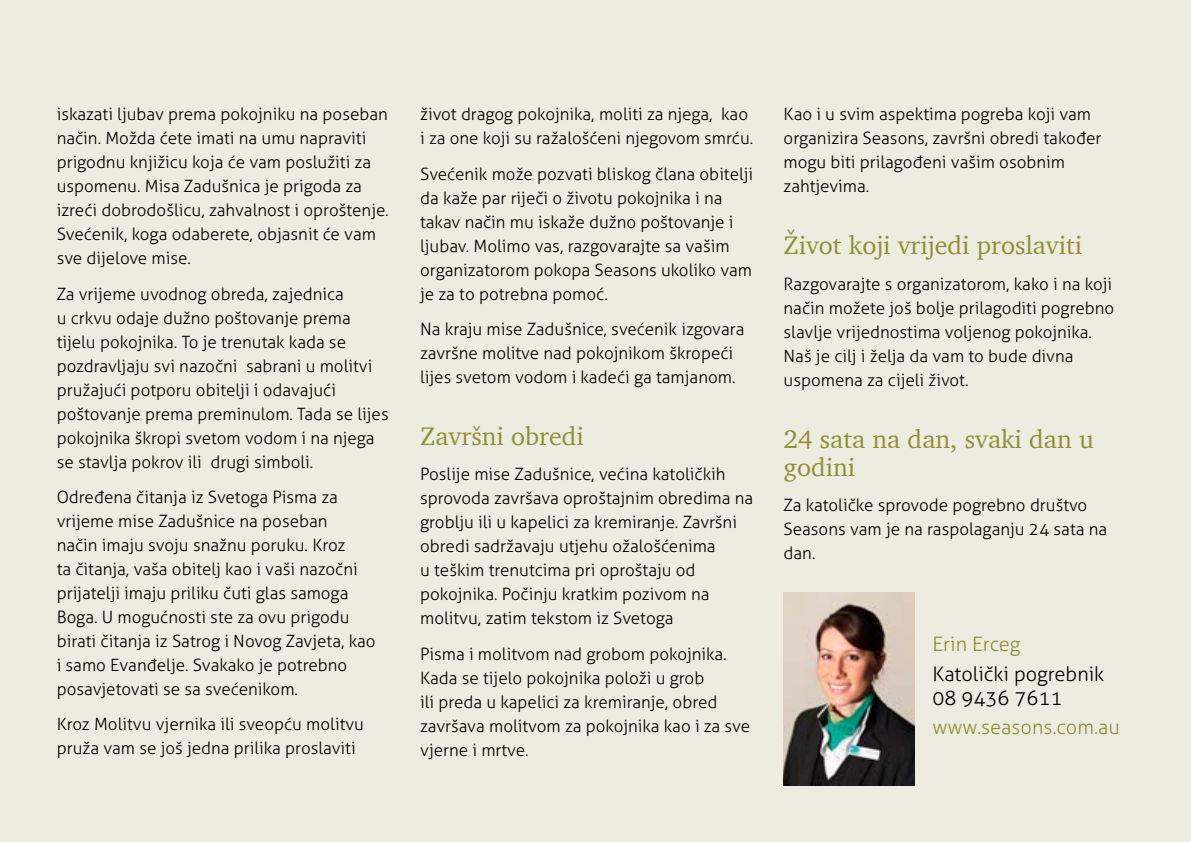
<style>
.page{position:relative;width:1191px;height:842px;background:#eeece0}
.page>*{position:absolute;margin:0;border:0;box-sizing:border-box;transform-origin:0 0}
.t1{font:26px/28px "Charter";color:#919035}
.t2{font:300 20px/24px "Aller";color:#000}
.t3{font:300 20px "Aller";color:#919035}
.t4{font:300 17px/24px "Aller";color:#000}
</style>
<div class="page">
<img style="left:783px;top:593px;width:131px;height:192px">
<p class="t4" style="left:57px;top:102px;width:333px">iskazati ljubav prema pokojniku na poseban način. Možda ćete imati na umu napraviti prigodnu knjižicu koja će vam poslužiti za uspomenu. Misa Zadušnica je prigoda za izreći dobrodošlicu, zahvalnost i oproštenje.<br>Svećenik, koga odaberete, objasnit će vam sve dijelove mise.</p>
<p class="t4" style="left:57px;top:282px;width:333px">Za vrijeme uvodnog obreda, zajednica<br>u crkvu odaje dužno poštovanje prema tijelu pokojnika. To je trenutak kada se pozdravljaju svi nazočni sabrani u molitvi pružajući potporu obitelji i odavajući poštovanje prema preminulom. Tada se lijes pokojnika škropi svetom vodom i na njega se stavlja pokrov ili drugi simboli.</p>
<p class="t4" style="left:57px;top:485px;width:320px">Određena čitanja iz Svetoga Pisma za vrijeme mise Zadušnice na poseban<br>način imaju svoju snažnu poruku. Kroz<br>ta čitanja, vaša obitelj kao i vaši nazočni prijatelji imaju priliku čuti glas samoga Boga. U mogućnosti ste za ovu prigodu birati čitanja iz Satrog i Novog Zavjeta, kao i samo Evanđelje. Svakako je potrebno posavjetovati se sa svećenikom.</p>
<p class="t4" style="left:57px;top:712px;width:309px">Kroz Molitvu vjernika ili sveopću molitvu pruža vam se još jedna prilika proslaviti</p>
<p class="t4" style="left:420px;top:102px;width:335px">život dragog pokojnika, moliti za njega, kao i za one koji su ražalošćeni njegovom smrću.</p>
<p class="t4" style="left:420px;top:162px;width:334px">Svećenik može pozvati bliskog člana obitelji da kaže par riječi o životu pokojnika i na takav način mu iskaže dužno poštovanje i ljubav. Molimo vas, razgovarajte sa vašim organizatorom pokopa Seasons ukoliko vam je za to potrebna pomoć.</p>
<p class="t4" style="left:420px;top:317px;width:326px">Na kraju mise Zadušnice, svećenik izgovara završne molitve nad pokojnikom škropeći lijes svetom vodom i kadeći ga tamjanom.</p>
<h1 class="t1" style="left:420px;top:422px;width:165px">Završni obredi</h1>
<p class="t4" style="left:420px;top:462px;width:335px">Poslije mise Zadušnice, većina katoličkih sprovoda završava oproštajnim obredima na groblju ili u kapelici za kremiranje. Završni obredi sadržavaju utjehu ožalošćenima<br>u teškim trenutcima pri oproštaju od pokojnika. Počinju kratkim pozivom na molitvu, zatim tekstom iz Svetoga</p>
<p class="t4" style="left:420px;top:642px;width:331px">Pisma i molitvom nad grobom pokojnika.<br>Kada se tijelo pokojnika položi u grob<br>ili preda u kapelici za kremiranje, obred završava molitvom za pokojnika kao i za sve vjerne i mrtve.</p>
<p class="t4" style="left:783px;top:102px;width:319px">Kao i u svim aspektima pogreba koji vam organizira Seasons, završni obredi također mogu biti prilagođeni vašim osobnim zahtjevima.</p>
<h1 class="t1" style="left:783px;top:231px;width:300px">Život koji vrijedi proslaviti</h1>
<p class="t4" style="left:783px;top:272px;width:332px">Razgovarajte s organizatorom, kako i na koji način možete još bolje prilagoditi pogrebno slavlje vrijednostima voljenog pokojnika.<br>Naš je cilj i želja da vam to bude divna uspomena za cijeli život.</p>
<h1 class="t1" style="left:783px;top:424px;width:312px">24 sata na dan, svaki dan u godini</h1>
<p class="t4" style="left:783px;top:493px;width:325px">Za katoličke sprovode pogrebno društvo<br>Seasons vam je na raspolaganju 24 sata na dan.</p>
<p class="t3" style="left:932px;top:632px;width:90px">Erin Erceg</p>
<p class="t2" style="left:932px;top:661px;width:173px">Katolički pogrebnik<br>08 9436 7611</p>
<p class="t3" style="left:932px;top:715px;width:189px">www.seasons.com.au</p>
</div>
